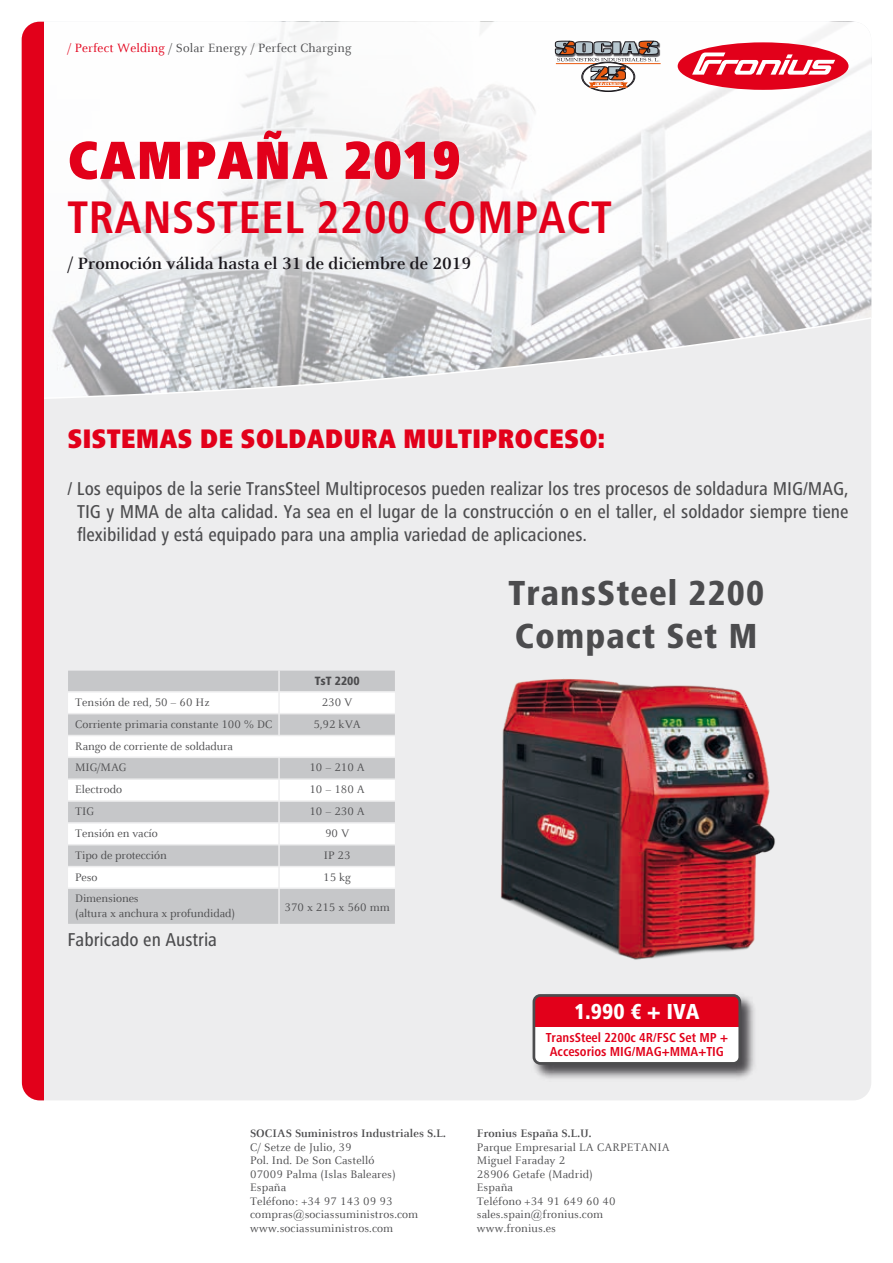
<style>
.page{position:relative;width:893px;height:1263px;background:#fff}
.page>*{position:absolute;margin:0;border:0;box-sizing:border-box;transform-origin:0 0}
.t1{font:900 condensed 55.65px "Frutiger Next LTW1 G";letter-spacing:.01em;color:#e2001a}
.t2{font:700 condensed 47.25px "Frutiger Next LTW1 G";letter-spacing:.01em;color:#e2001a}
.t3{font:800 condensed 36px/43.3px "Frutiger Next LTW1 G";letter-spacing:.03em;color:#4c4c4e}
.t4{font:900 condensed 27.75px "Frutiger Next LTW1 G";color:#e2001a}
.t5{font:800 condensed 22.5px "Frutiger Next LTW1 G";color:#fff}
.t6{font:500 condensed 19.35px/23.1px "Frutiger Next LTW1 G";color:#4c4c4e;text-align:justify}
.t7{font:700 18px "Celeste Offc Pro";color:#1a171c}
.t8{font:700 condensed 13.5px/13.5px "Frutiger Next LTW1 G";color:#e2001a;text-align:center}
.t9{font:13.2px "Celeste Offc Pro";letter-spacing:.01em;color:#4c4c4e}
.t10{font:800 condensed 12.45px "Frutiger Next LTW1 G";color:#4c4c4e}
.t11{font:12px/13.5px "Celeste Offc Pro";letter-spacing:.01em;color:#4c4c4e}
.t12{font:700 12px "Celeste Offc Pro";letter-spacing:.01em;color:#4c4c4e}
.s1{color:#e2001a}
</style>
<div class="page">
<div style="left:22px;top:22px;width:849px;height:1078px;background:#ededee;border-radius:18px"></div>
<svg style="left:43px;top:22px;width:828px;height:381px"></svg>
<div style="left:22px;top:22px;width:21px;height:1078px;background:#e2001a"></div>
<div style="left:678px;top:42px;width:170px;height:48px;background:#e2001a;border-radius:50%"></div>
<svg style="left:692px;top:53px;width:143px;height:22px"></svg>
<hr style="left:556px;top:63px;width:105px;height:1px;background:#e85a10">
<img style="left:659px;top:42px;width:2px;height:15px">
<div style="left:582px;top:62px;width:53px;height:30px;border:1px solid #1a171c;border-radius:50%"></div>
<svg style="left:583px;top:63px;width:51px;height:28px"></svg>
<div style="left:583px;top:63px;width:51px;height:28px;border:1px solid #1a171c;border-radius:50%"></div>
<svg style="left:555px;top:41px;width:104px;height:47px;background:#bdb0ab"></svg>
<img style="left:532px;top:996px;width:223px;height:83px">
<div style="left:534px;top:995px;width:206px;height:68px;background:#fff;border-radius:6px"></div>
<div style="left:534px;top:995px;width:206px;height:32px;background:#e2001a"></div>
<div style="left:533px;top:994px;width:208px;height:71px;border:3px solid #4c4c4e;border-radius:6px"></div>
<img style="left:500px;top:679px;width:275px;height:281px">
<div style="left:67px;top:670px;width:329px;height:254px;background:#fff"></div>
<div style="left:67px;top:888px;width:329px;height:36px;background:#c6c7c9"></div>
<div style="left:67px;top:845px;width:329px;height:21px;background:#c6c7c9"></div>
<div style="left:67px;top:670px;width:329px;height:22px;background:#c6c7c9"></div>
<hr style="left:67px;top:691px;width:329px;height:1px;background:#ededee">
<div style="left:67px;top:714px;width:329px;height:21px;background:#c6c7c9"></div>
<div style="left:67px;top:757px;width:329px;height:22px;background:#c6c7c9"></div>
<div style="left:67px;top:801px;width:329px;height:22px;background:#c6c7c9"></div>
<hr style="left:67px;top:735px;width:329px;height:1px;background:#ededee">
<hr style="left:67px;top:757px;width:329px;height:1px;background:#ededee">
<hr style="left:67px;top:778px;width:329px;height:2px;background:#ededee">
<hr style="left:67px;top:713px;width:329px;height:1px;background:#ededee">
<hr style="left:278px;top:670px;width:2px;height:65px;background:#ededee">
<hr style="left:278px;top:757px;width:2px;height:167px;background:#ededee">
<div style="left:67px;top:669px;width:329px;height:256px;border:1px solid #ededee"></div>
<hr style="left:67px;top:822px;width:329px;height:2px;background:#ededee">
<hr style="left:67px;top:844px;width:329px;height:1px;background:#ededee">
<hr style="left:67px;top:800px;width:329px;height:2px;background:#ededee">
<hr style="left:67px;top:866px;width:329px;height:1px;background:#ededee">
<hr style="left:67px;top:887px;width:329px;height:2px;background:#ededee">
<p class="t9" style="left:67px;top:39px;width:286px"><span class="s1">/ Perfect Welding</span> / Solar Energy / Perfect Charging</p>
<h1 class="t1" style="left:67px;top:129px;width:395px">CAMPAÑA 2019</h1>
<h2 class="t2" style="left:67px;top:190px;width:546px">TRANSSTEEL 2200 COMPACT</h2>
<h3 class="t7" style="left:67px;top:252px;width:405px">/ Promoción válida hasta el 31 de diciembre de 2019</h3>
<h3 class="t4" style="left:67px;top:423px;width:539px">SISTEMAS DE SOLDADURA MULTIPROCESO:</h3>
<p class="t6" style="left:77px;top:477px;width:773px;text-indent:-10px">/ Los equipos de la serie TransSteel Multiprocesos pueden realizar los tres procesos de soldadura MIG/MAG, TIG y MMA de alta calidad. Ya sea en el lugar de la construcción o en el taller, el soldador siempre tiene flexibilidad y está equipado para una amplia variedad de aplicaciones.</p>
<p class="t11" style="left:75px;top:691px;width:199px;line-height:21.9px">Tensión de red, 50 – 60 Hz<br>Corriente primaria constante 100 % DC<br>Rango de corriente de soldadura</p>
<p class="t10" style="left:315px;top:673px;width:46px">TsT 2200</p>
<p class="t11" style="left:322px;top:695px;width:32px">230 V</p>
<p class="t11" style="left:313px;top:717px;width:49px">5,92 kVA</p>
<p class="t11" style="left:75px;top:761px;width:53px">MIG/MAG</p>
<p class="t11" style="left:75px;top:804px;width:20px">TIG</p>
<p class="t11" style="left:75px;top:848px;width:93px">Tipo de protección</p>
<p class="t11" style="left:75px;top:891px;width:161px;line-height:14.4px">Dimensiones<br>(altura x anchura x profundidad)</p>
<p class="t11" style="left:309px;top:761px;width:57px">10 – 210 A</p>
<p class="t11" style="left:75px;top:782px;width:48px">Electrodo</p>
<p class="t11" style="left:309px;top:779px;width:57px;line-height:21.8px">10 – 180 A<br>10 – 230 A</p>
<p class="t11" style="left:75px;top:826px;width:84px">Tensión en vacío</p>
<p class="t11" style="left:324px;top:822px;width:28px;line-height:21.8px">90 V<br>IP 23</p>
<p class="t11" style="left:75px;top:870px;width:24px">Peso</p>
<p class="t11" style="left:323px;top:870px;width:29px">15 kg</p>
<p class="t11" style="left:285px;top:900px;width:107px">370 x 215 x 560 mm</p>
<h3 class="t6" style="left:67px;top:928px;width:151px">Fabricado en Austria</h3>
<p class="t12" style="left:250px;top:1126px;width:197px">SOCIAS Suministros Industriales S.L.</p>
<p class="t11" style="left:250px;top:1140px;width:170px">C/ Setze de Julio, 39<br>Pol. Ind. De Son Castelló<br>07009 Palma (Islas Baleares)<br>España<br>Teléfono: +34 97 143 09 93 compras@sociassuministros.com www.sociassuministros.com</p>
<h3 class="t3" style="left:508px;top:571px;width:257px">TransSteel 2200<br>Compact Set M</h3>
<h3 class="t5" style="left:574px;top:999px;width:127px">1.990 € + IVA</h3>
<p class="t8" style="left:546px;top:1031px;width:184px">TransSteel 2200c 4R/FSC Set MP +<br>Accesorios MIG/MAG+MMA+TIG</p>
<p class="t12" style="left:477px;top:1126px;width:116px">Fronius España S.L.U.</p>
<p class="t11" style="left:477px;top:1140px;width:195px">Parque Empresarial LA CARPETANIA<br>Miguel Faraday 2<br>28906 Getafe (Madrid)<br>España<br>Teléfono +34 91 649 60 40 sales.spain@fronius.com www.fronius.es</p>
</div>
